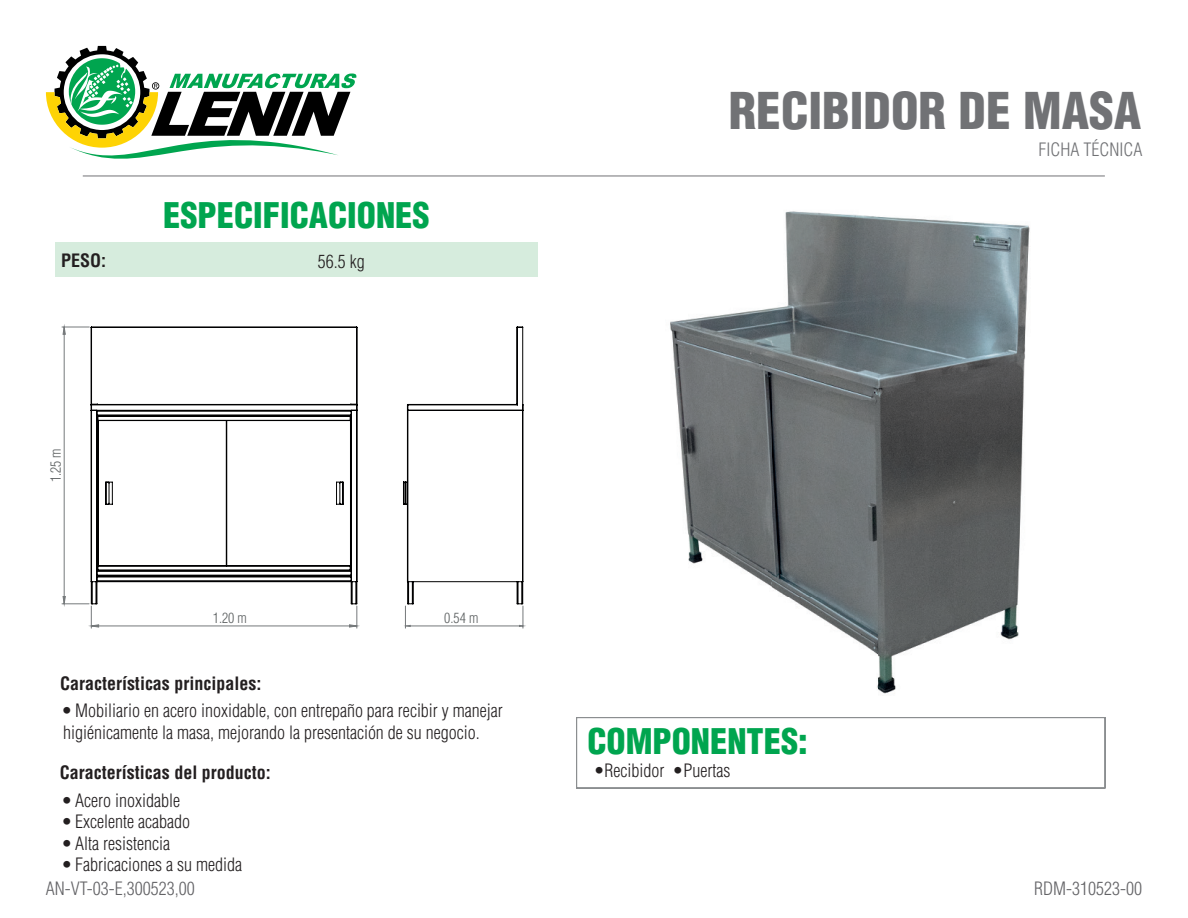
<style>
.page{position:relative;width:1188px;height:918px;background:#fff}
.page>*{position:absolute;margin:0;border:0;box-sizing:border-box;transform-origin:0 0}
.t1{font:900 condensed 49.5px "Helvetica";color:#717275}
.t2{font:900 condensed 34.5px "Helvetica";color:#00a54f}
.t3{font:300 condensed 18px/21.6px "Helvetica";color:#231f20}
.t4{font:700 condensed 18px "Helvetica LT Std";color:#231f20}
.t5{font:300 condensed 18px "Helvetica";color:#636366}
.t6{font:300 condensed 18px "Helvetica LT Std";color:#717275}
.t7{font:300 condensed 13.95px "Helvetica";color:#5d6162}
.s1{font-family:"Helvetica LT Std";font-weight:700}
</style>
<div class="page">
<svg style="left:46px;top:46px;width:311px;height:131px"></svg>
<hr style="left:83px;top:176px;width:1022px;height:1px;background:#717275">
<div style="left:55px;top:242px;width:483px;height:35px;background:#d6ecdd"></div>
<svg style="left:576px;top:717px;width:530px;height:72px"></svg>
<hr style="left:405px;top:626px;width:118px;height:1px;background:#75797b">
<hr style="left:64px;top:327px;width:1px;height:277px;background:#75797b">
<svg style="left:62px;top:597px;width:296px;height:31px"></svg>
<svg style="left:62px;top:327px;width:27px;height:7px"></svg>
<svg style="left:90px;top:326px;width:434px;height:279px"></svg>
<svg style="left:519px;top:606px;width:7px;height:22px"></svg>
<svg style="left:404px;top:606px;width:7px;height:22px"></svg>
<img style="left:670px;top:211px;width:360px;height:483px">
<h2 class="t2" style="left:163px;top:193px;width:268px">ESPECIFICACIONES</h2>
<p class="t4" style="left:61px;top:249px;width:47px">PESO:</p>
<p class="t3" style="left:318px;top:250px;width:48px">56.5 kg</p>
<p class="t7" style="left:47px;top:482px;width:36px;rotate:-90deg">1.25 m</p>
<p class="t7" style="left:213px;top:609px;width:36px">1.20 m</p>
<p class="t7" style="left:444px;top:609px;width:36px">0.54 m</p>
<p class="t4" style="left:60px;top:672px;width:203px">Características principales:</p>
<p class="t3" style="left:63px;top:700px;width:441px"><span class="s1">•</span> Mobiliario en acero inoxidable, con entrepaño para recibir y manejar higiénicamente la masa, mejorando la presentación de su negocio.</p>
<p class="t4" style="left:60px;top:762px;width:212px">Características del producto:</p>
<p class="t3" style="left:63px;top:789px;width:119px"><span class="s1">•</span> Acero inoxidable</p>
<p class="t3" style="left:63px;top:811px;width:129px"><span class="s1">•</span> Excelente acabado</p>
<p class="t3" style="left:63px;top:832px;width:109px"><span class="s1">•</span> Alta resistencia</p>
<p class="t3" style="left:63px;top:854px;width:181px"><span class="s1">•</span> Fabricaciones a su medida</p>
<p class="t5" style="left:46px;top:878px;width:150px">AN-VT-03-E,300523,00</p>
<h1 class="t1" style="left:729px;top:80px;width:414px">RECIBIDOR DE MASA</h1>
<h2 class="t2" style="left:587px;top:719px;width:222px">COMPONENTES:</h2>
<p class="t3" style="left:594px;top:760px;width:138px">•Recibidor •Puertas</p>
<p class="t6" style="left:1039px;top:138px;width:106px">FICHA TÉCNICA</p>
<p class="t5" style="left:1034px;top:878px;width:109px">RDM-310523-00</p>
</div>
